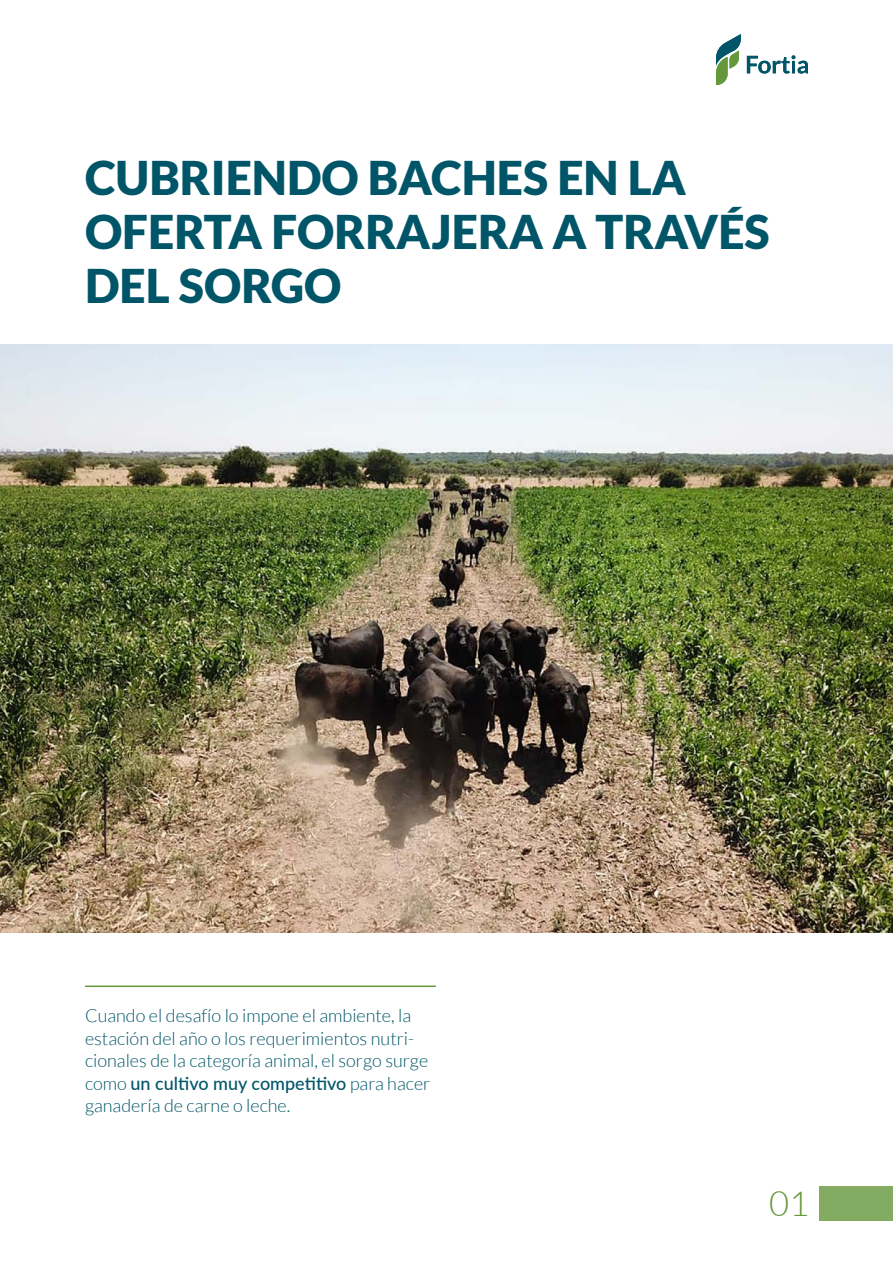
<style>
.page{position:relative;width:893px;height:1263px;background:#fff}
.page>*{position:absolute;margin:0;border:0;box-sizing:border-box;transform-origin:0 0}
.t1{font:900 46.5px/54px "Lato";color:#005568}
.t2{font:300 34.5px "Lato";color:#65973b}
.t3{font:300 18px/22.5px "Lato";color:#005568}
.s1{font-weight:500}
</style>
<div class="page">
<img style="left:0;top:345px;width:893px;height:587px">
<div style="left:819px;top:1186px;width:74px;height:34px;background:#83ab62"></div>
<svg style="left:747px;top:55px;width:61px;height:19px"></svg>
<svg style="left:716px;top:34px;width:25px;height:51px"></svg>
<hr style="left:85px;top:985px;width:351px;height:2px;background:#65973b">
<p class="t1" style="left:85px;top:150px;width:686px">CUBRIENDO BACHES EN LA<br>OFERTA FORRAJERA A TRAVÉS<br>DEL SORGO</p>
<p class="t3" style="left:85px;top:1005px;width:347px">Cuando el desafío lo impone el ambiente, la estación del año o los requerimientos nutri&shy;cionales de la categoría animal, el sorgo surge como <span class="s1">un cultivo muy competitivo</span> para hacer ganadería de carne o leche.</p>
<p class="t2" style="left:769px;top:1185px;width:42px">01</p>
</div>
